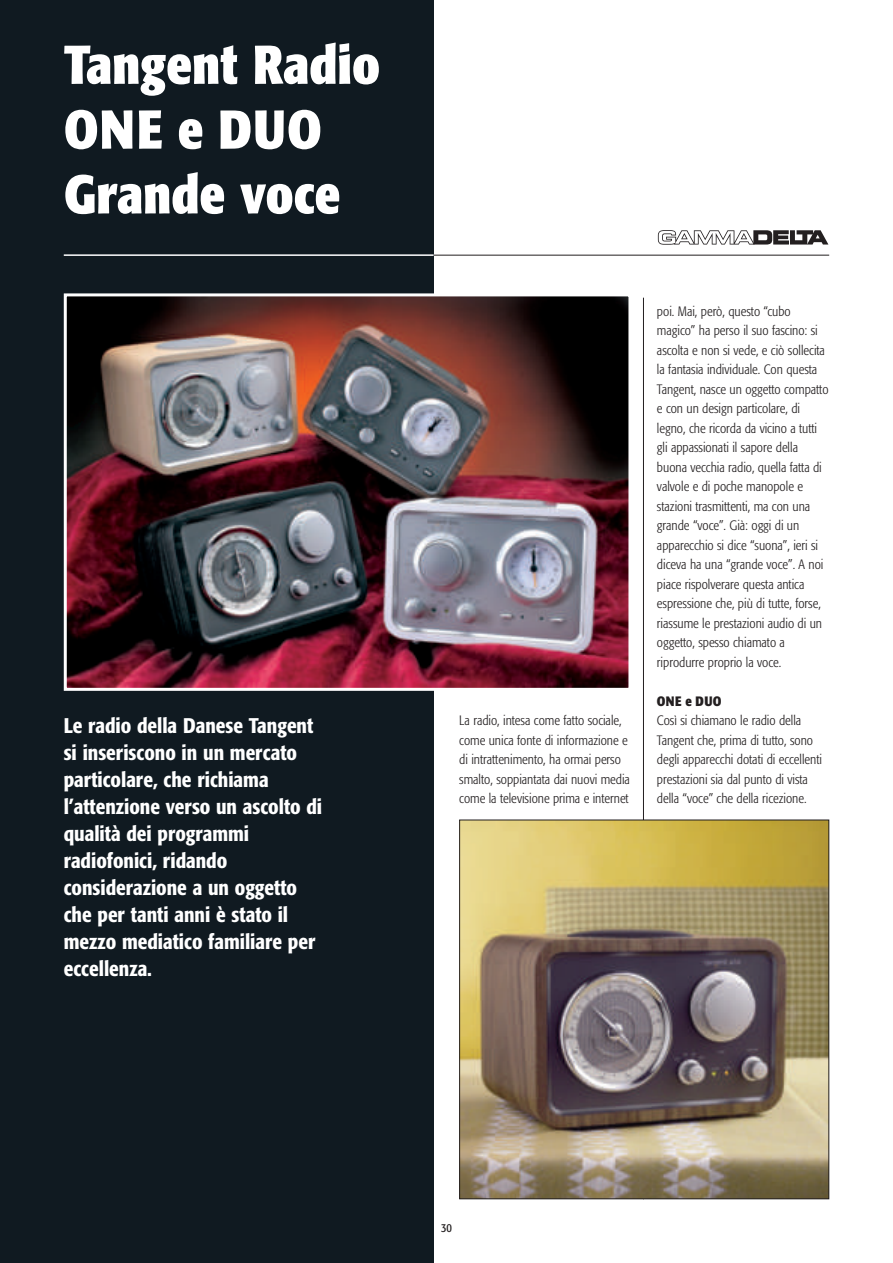
<style>
.page{position:relative;width:893px;height:1263px;background:#fff}
.page>*{position:absolute;margin:0;border:0;box-sizing:border-box;transform-origin:0 0}
.t1{font:700 condensed 54px/64.8px "Formata";color:#fff}
.t2{font:500 condensed 21px/27px "Formata";color:#fff}
.t3{font:300 condensed 13.5px/19.5px "Formata";color:#231f20}
.t4{font:700 condensed 13.5px "Formata";letter-spacing:.02em;color:#231f20}
.t5{font:condensed 12px "Formata";color:#231f20}
</style>
<div class="page">
<div style="left:0;top:0;width:434px;height:1263px;background:#101a21"></div>
<hr style="left:64px;top:254px;width:370px;height:2px;background:#fff">
<hr style="left:434px;top:255px;width:395px;height:1px;background:#231f20">
<hr style="left:643px;top:298px;width:1px;height:901px;background:#231f20">
<svg style="left:658px;top:230px;width:170px;height:15px"></svg>
<img style="left:68px;top:297px;width:559px;height:390px">
<div style="left:64px;top:293px;width:567px;height:398px;border:3px solid #fff"></div>
<img style="left:461px;top:822px;width:366px;height:375px">
<div style="left:459px;top:820px;width:370px;height:379px;border:1px solid #231f20"></div>
<h1 class="t1" style="left:64px;top:37px;width:318px">Tangent Radio<br>ONE e DUO<br>Grande voce</h1>
<p class="t2" style="left:64px;top:714px;width:260px">Le radio della Danese Tangent si inseriscono in un mercato particolare, che richiama l’attenzione verso un ascolto di qualità dei programmi radiofonici, ridando considerazione a un oggetto che per tanti anni è stato il mezzo mediatico familiare per eccellenza.</p>
<p class="t3" style="left:459px;top:712px;width:172px">La radio, intesa come fatto sociale, come unica fonte di informazione e di intrattenimento, ha ormai perso smalto, soppiantata dai nuovi media come la televisione prima e internet</p>
<p class="t3" style="left:657px;top:302px;width:173px">poi. Mai, però, questo “cubo magico” ha perso il suo fascino: si ascolta e non si vede, e ciò sollecita la fantasia individuale. Con questa Tangent, nasce un oggetto compatto e con un design particolare, di legno, che ricorda da vicino a tutti gli appassionati il sapore della buona vecchia radio, quella fatta di valvole e di poche manopole e stazioni trasmittenti, ma con una grande “voce”. Già: oggi di un apparecchio si dice “suona”, ieri si diceva ha una “grande voce”. A noi piace rispolverare questa antica espressione che, più di tutte, forse, riassume le prestazioni audio di un oggetto, spesso chiamato a riprodurre proprio la voce.</p>
<p class="t4" style="left:657px;top:695px;width:66px">ONE e DUO</p>
<p class="t3" style="left:657px;top:712px;width:167px">Così si chiamano le radio della Tangent che, prima di tutto, sono degli apparecchi dotati di eccellenti prestazioni sia dal punto di vista della “voce” che della ricezione.</p>
<p class="t5" style="left:441px;top:1223px;width:12px">30</p>
</div>
